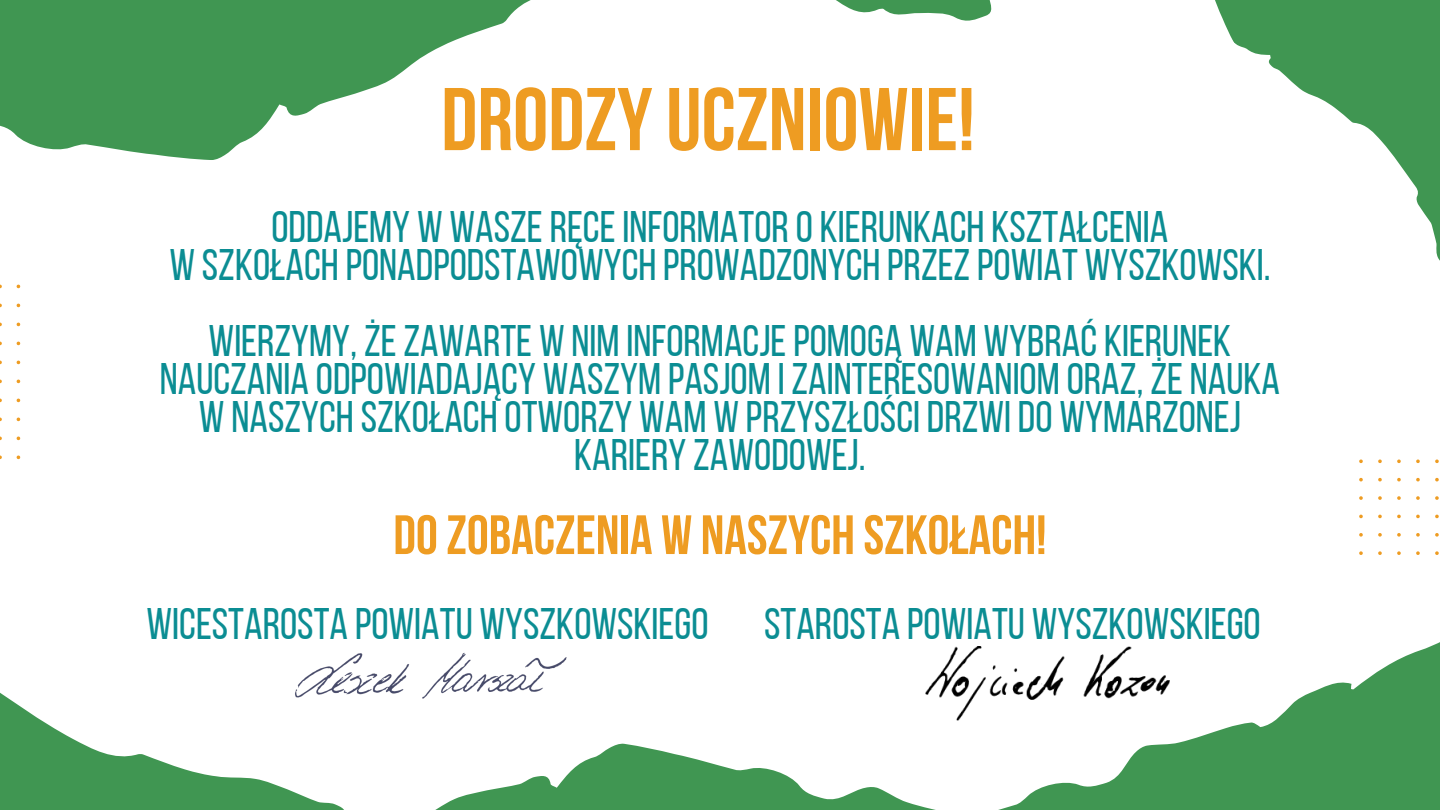
<style>
.page{position:relative;width:1440px;height:810px;background:#fff}
.page>*{position:absolute;margin:0;border:0;box-sizing:border-box;transform-origin:0 0}
.t1{font:700 88.8px "Bebas Neue";color:#ee9c22}
.t2{font:700 55.3px "Bebas Neue";color:#ee9c22}
.t3{font:44.1px/38px "Bebas Neue";color:#0b8d93;text-align:center}
</style>
<div class="page">
<svg style="left:1359px;top:460px;width:80px;height:40px"></svg>
<svg style="left:0;top:437px;width:81px;height:306px"></svg>
<svg style="left:0;top:0;width:992px;height:160px"></svg>
<svg style="left:0;top:285px;width:20px;height:174px"></svg>
<svg style="left:1215px;top:0;width:225px;height:261px"></svg>
<svg style="left:955px;top:514px;width:485px;height:296px"></svg>
<svg style="left:0;top:743px;width:1260px;height:67px"></svg>
<img style="left:295px;top:652px;width:272px;height:47px">
<img style="left:925px;top:647px;width:245px;height:73px">
<p class="t1" style="left:441px;top:84px;width:535px">DRODZYUCZNIOWIE!</p>
<p class="t3" style="left:271px;top:212px;width:899px">ODDAJEMY W WASZERĘCEINFORMATORO KIERUNKACH KSZTAŁCENIA</p>
<p class="t3" style="left:169px;top:250px;width:1103px">W SZKOŁACH PONADPODSTAWOWYCH PROWADZONYCH PRZEZPOWIAT WYSZKOWSKI.</p>
<p class="t3" style="left:160px;top:326px;width:1122px">WIERZYMY, ŻEZAWARTE W NIM INFORMACJEPOMOGĄ WAM WYBRAĆ KIERUNEK NAUCZANIA ODPOWIADAJĄCY WASZYM PASJOM I ZAINTERESOWANIOM ORAZ, ŻE NAUKA W NASZYCH SZKOŁACH OTWORZY WAM W PRZYSZŁOŚCI DRZWI DO WYMARZONEJ KARIERY ZAWODOWEJ.</p>
<p class="t2" style="left:393px;top:513px;width:655px">DOZOBACZENIA W NASZYCH SZKOŁACH!</p>
<h1 class="t3" style="left:147px;top:609px;width:563px">WICESTAROSTA POWIATU WYSZKOWSKIEGO</h1>
<p class="t3" style="left:764px;top:609px;width:498px">STAROSTA POWIATU WYSZKOWSKIEGO</p>
</div>
